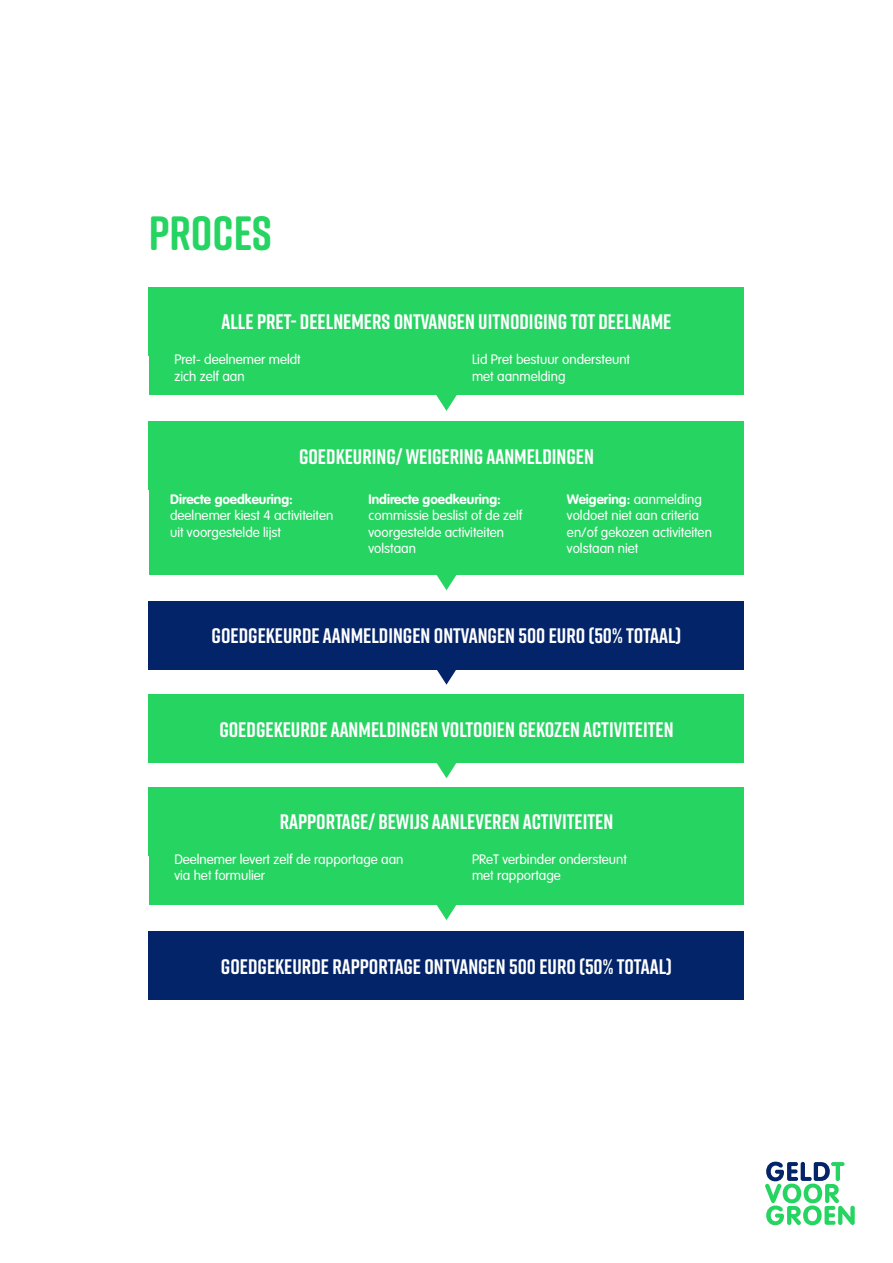
<style>
.page{position:relative;width:893px;height:1263px;background:#fff}
.page>*{position:absolute;margin:0;border:0;box-sizing:border-box;transform-origin:0 0}
.t1{font:700 48px "Rift Soft";color:#26d461}
.t2{font:700 21px "Rift";color:#fff}
.t3{font:300 13.5px/16.2px "VAG Rounded Std";color:#fff}
.t4{font:700 13.5px "VAG Rounded Std";color:#fff}
.s1{font-weight:700}
</style>
<div class="page">
<div style="left:149px;top:422px;width:595px;height:68px;background:#26d461"></div>
<div style="left:149px;top:601px;width:595px;height:68px;background:#032469"></div>
<div style="left:149px;top:932px;width:595px;height:68px;background:#032469"></div>
<div style="left:149px;top:694px;width:595px;height:69px;background:#26d461"></div>
<div style="left:149px;top:481px;width:198px;height:94px;background:#26d461"></div>
<div style="left:347px;top:481px;width:199px;height:94px;background:#26d461"></div>
<div style="left:546px;top:481px;width:198px;height:94px;background:#26d461"></div>
<svg style="left:436px;top:395px;width:21px;height:16px"></svg>
<svg style="left:436px;top:905px;width:21px;height:15px"></svg>
<svg style="left:436px;top:575px;width:21px;height:15px"></svg>
<svg style="left:436px;top:669px;width:21px;height:16px"></svg>
<svg style="left:436px;top:763px;width:21px;height:15px"></svg>
<div style="left:149px;top:287px;width:595px;height:68px;background:#26d461"></div>
<div style="left:149px;top:787px;width:595px;height:68px;background:#26d461"></div>
<div style="left:149px;top:854px;width:297px;height:51px;background:#26d461"></div>
<div style="left:446px;top:854px;width:298px;height:51px;background:#26d461"></div>
<div style="left:149px;top:340px;width:297px;height:55px;background:#26d461"></div>
<div style="left:446px;top:340px;width:298px;height:55px;background:#26d461"></div>
<svg style="left:765px;top:1161px;width:90px;height:64px"></svg>
<h1 class="t1" style="left:149px;top:199px;width:125px">PROCES</h1>
<h2 class="t2" style="left:222px;top:307px;width:451px">ALLE PRET- DEELNEMERS ONTVANGEN UITNODIGING TOT DEELNAME</h2>
<p class="t3" style="left:174px;top:352px;width:128px">Pret- deelnemer meldt zich zelf aan</p>
<p class="t3" style="left:472px;top:352px;width:160px">Lid Pret bestuur ondersteunt met aanmelding</p>
<h2 class="t2" style="left:299px;top:441px;width:296px">GOEDKEURING/ WEIGERING AANMELDINGEN</h2>
<p class="t4" style="left:170px;top:492px;width:124px">Directe goedkeuring:</p>
<p class="t3" style="left:170px;top:508px;width:165px">deelnemer kiest 4 activiteiten uit voorgestelde lijst</p>
<p class="t4" style="left:369px;top:492px;width:134px">Indirecte goedkeuring:</p>
<p class="t3" style="left:369px;top:508px;width:155px">commissie beslist of de zelf voorgestelde activiteiten volstaan</p>
<p class="t3" style="left:567px;top:492px;width:146px"><span class="s1">Weigering:</span> aanmelding voldoet niet aan criteria en/of gekozen activiteiten volstaan niet</p>
<h2 class="t2" style="left:212px;top:621px;width:471px">GOEDGEKEURDE AANMELDINGEN ONTVANGEN 500 EURO (50% TOTAAL)</h2>
<h2 class="t2" style="left:219px;top:714px;width:456px">GOEDGEKEURDE AANMELDINGEN VOLTOOIEN GEKOZEN ACTIVITEITEN</h2>
<h2 class="t2" style="left:280px;top:807px;width:335px">RAPPORTAGE/ BEWIJS AANLEVEREN ACTIVITEITEN</h2>
<p class="t3" style="left:174px;top:852px;width:231px">Deelnemer levert zelf de rapportage aan via het formulier</p>
<p class="t3" style="left:472px;top:852px;width:156px">PReT verbinder ondersteunt met rapportage</p>
<h2 class="t2" style="left:221px;top:951px;width:453px">GOEDGEKEURDE RAPPORTAGE ONTVANGEN 500 EURO (50% TOTAAL)</h2>
</div>
